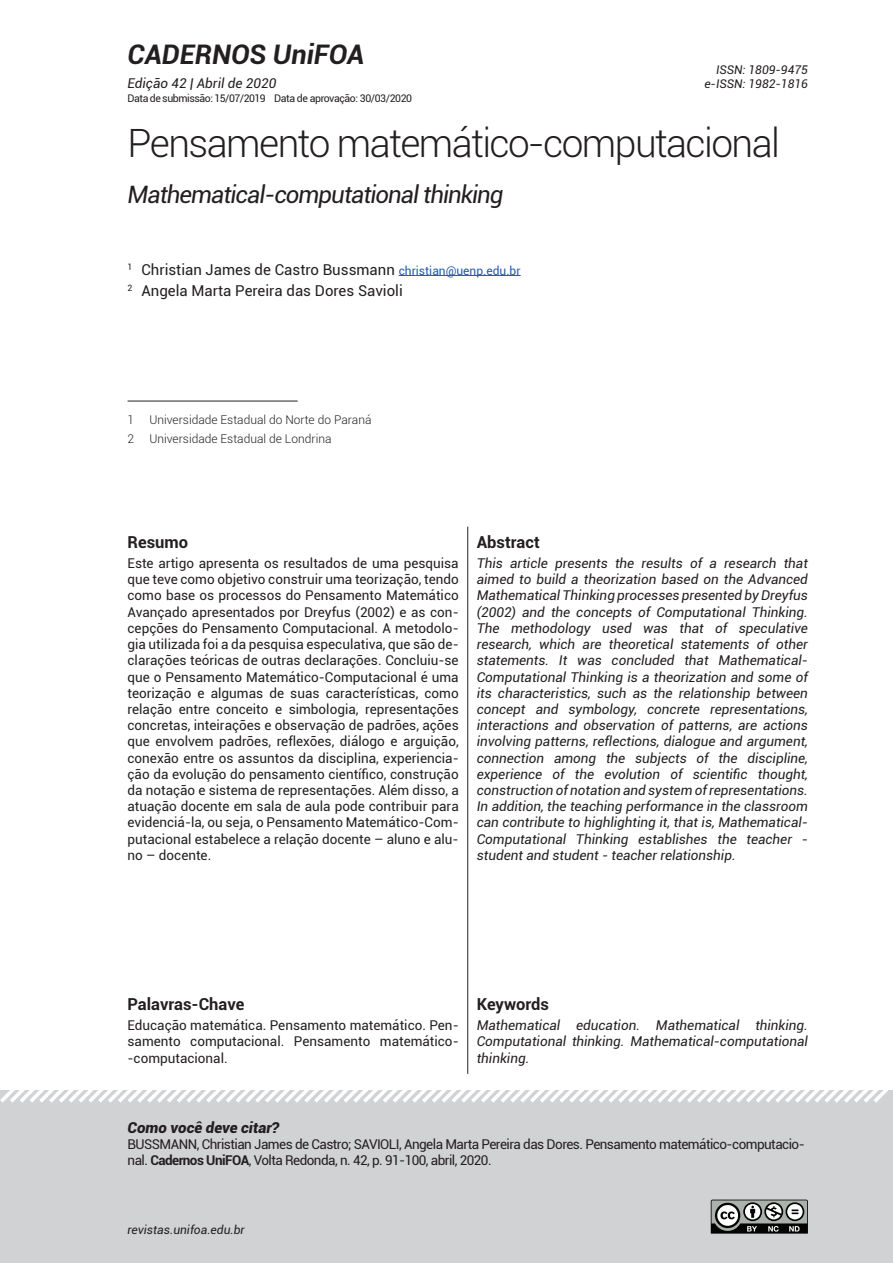
<style>
.page{position:relative;width:893px;height:1263px;background:#fff}
.page>*{position:absolute;margin:0;border:0;box-sizing:border-box;transform-origin:0 0}
.t1{font:300 39px "Roboto";letter-spacing:-.04em;color:#231f20}
.t2{font:italic 700 27px "Roboto";color:#231f20}
.t3{font:italic 24px "Roboto";letter-spacing:-.04em;color:#231f20}
.t4{font:700 16.5px "Roboto";color:#231f20}
.t5{font:15px/21px "Roboto";color:#231f20}
.t6{font:italic 900 15px "Roboto";color:#231f20}
.t7{font:13.5px/16.2px "Roboto";letter-spacing:-.04em;color:#231f20;text-align:justify}
.t8{font:italic 13.5px/16.2px "Roboto";color:#231f20;text-align:justify}
.t9{font:300 12px "Roboto";color:#231f20}
.t10{font:italic 12px "Roboto";color:#231f20}
.t11{font:10.5px "Roboto";letter-spacing:-.04em;color:#231f20}
.s1{font-size:12px;color:#245ba9}
.s2{font-weight:700}
</style>
<div class="page">
<div style="left:0;top:1091px;width:893px;height:172px;background:#d1d2d4"></div>
<svg style="left:0;top:1090px;width:893px;height:13px"></svg>
<svg style="left:711px;top:1199px;width:97px;height:35px;background:#767976"></svg>
<hr style="left:399px;top:275px;width:122px;height:1px;background:#245ba9">
<hr style="left:128px;top:401px;width:170px;height:1px;background:#231f20">
<hr style="left:467px;top:527px;width:1px;height:547px;background:#231f20">
<h2 class="t2" style="left:128px;top:36px;width:238px">CADERNOS UniFOA</h2>
<p class="t10" style="left:716px;top:61px;width:93px">ISSN: 1809-9475</p>
<p class="t8" style="left:128px;top:75px;width:150px">Edição 42 | Abril de 2020</p>
<p class="t10" style="left:704px;top:75px;width:105px">e-ISSN: 1982-1816</p>
<p class="t11" style="left:128px;top:91px;width:286px">Data de submissão: 15/07/2019 Data de aprovação: 30/03/2020</p>
<h1 class="t1" style="left:128px;top:116px;width:654px">Pensamento matemático-computacional</h1>
<h3 class="t3" style="left:128px;top:177px;width:377px">Mathematical-computational thinking</h3>
<p class="t5" style="left:128px;top:258px;width:394px"><sup>1</sup> Christian James de Castro Bussmann <span class="s1">christian@uenp.edu.br<br></span><sup>2</sup> Angela Marta Pereira das Dores Savioli</p>
<p class="t9" style="left:128px;top:411px;width:8px">1</p>
<p class="t9" style="left:149px;top:411px;width:224px">Universidade Estadual do Norte do Paraná</p>
<p class="t9" style="left:128px;top:430px;width:8px">2</p>
<p class="t9" style="left:149px;top:430px;width:184px">Universidade Estadual de Londrina</p>
<p class="t4" style="left:128px;top:530px;width:62px">Resumo</p>
<p class="t7" style="left:128px;top:555px;width:333px">Este artigo apresenta os resultados de uma pesquisa que teve como objetivo construir uma teorização, tendo como base os processos do Pensamento Matemático Avançado apresentados por Dreyfus (2002) e as con&shy;cepções do Pensamento Computacional. A metodolo&shy;gia utilizada foi a da pesquisa especulativa, que são de&shy;clarações teóricas de outras declarações. Concluiu-se que o Pensamento Matemático-Computacional é uma teorização e algumas de suas características, como relação entre conceito e simbologia, representações concretas, inteirações e observação de padrões, ações que envolvem padrões, reflexões, diálogo e arguição, conexão entre os assuntos da disciplina, experiencia&shy;ção da evolução do pensamento científico, construção da notação e sistema de representações. Além disso, a atuação docente em sala de aula pode contribuir para evidenciá-la, ou seja, o Pensamento Matemático-Com&shy;putacional estabelece a relação docente – aluno e alu&shy;no – docente.</p>
<p class="t4" style="left:477px;top:530px;width:64px">Abstract</p>
<p class="t8" style="left:477px;top:555px;width:333px">This article presents the results of a research that aimed to build a theorization based on the Advanced Mathematical Thinking processes presented by Dreyfus (2002) and the concepts of Computational Thinking.<br>The methodology used was that of speculative research, which are theoretical statements of other statements. It was concluded that Mathematical-Computational Thinking is a theorization and some of its characteristics, such as the relationship between concept and symbology, concrete representations, interactions and observation of patterns, are actions involving patterns, reflections, dialogue and argument, connection among the subjects of the discipline, experience of the evolution of scientific thought, construction of notation and system of representations.<br>In addition, the teaching performance in the classroom can contribute to highlighting it, that is, Mathematical-Computational Thinking establishes the teacher - student and student - teacher relationship.</p>
<p class="t4" style="left:128px;top:992px;width:118px">Palavras-Chave</p>
<p class="t7" style="left:128px;top:1017px;width:333px">Educação matemática. Pensamento matemático. Pen&shy;samento computacional. Pensamento matemático--computacional.</p>
<p class="t4" style="left:477px;top:992px;width:74px">Keywords</p>
<p class="t8" style="left:477px;top:1017px;width:333px">Mathematical education. Mathematical thinking.<br>Computational thinking. Mathematical-computational thinking.</p>
<p class="t6" style="left:128px;top:1116px;width:153px">Como você deve citar?</p>
<p class="t7" style="left:128px;top:1135px;width:679px">BUSSMANN, Christian James de Castro; SAVIOLI, Angela Marta Pereira das Dores. Pensamento matemático-computacio&shy;nal. <span class="s2">Cadernos UniFOA</span>, Volta Redonda, n. 42, p. 91-100, abril, 2020.</p>
<p class="t10" style="left:128px;top:1221px;width:119px">revistas.unifoa.edu.br</p>
</div>
